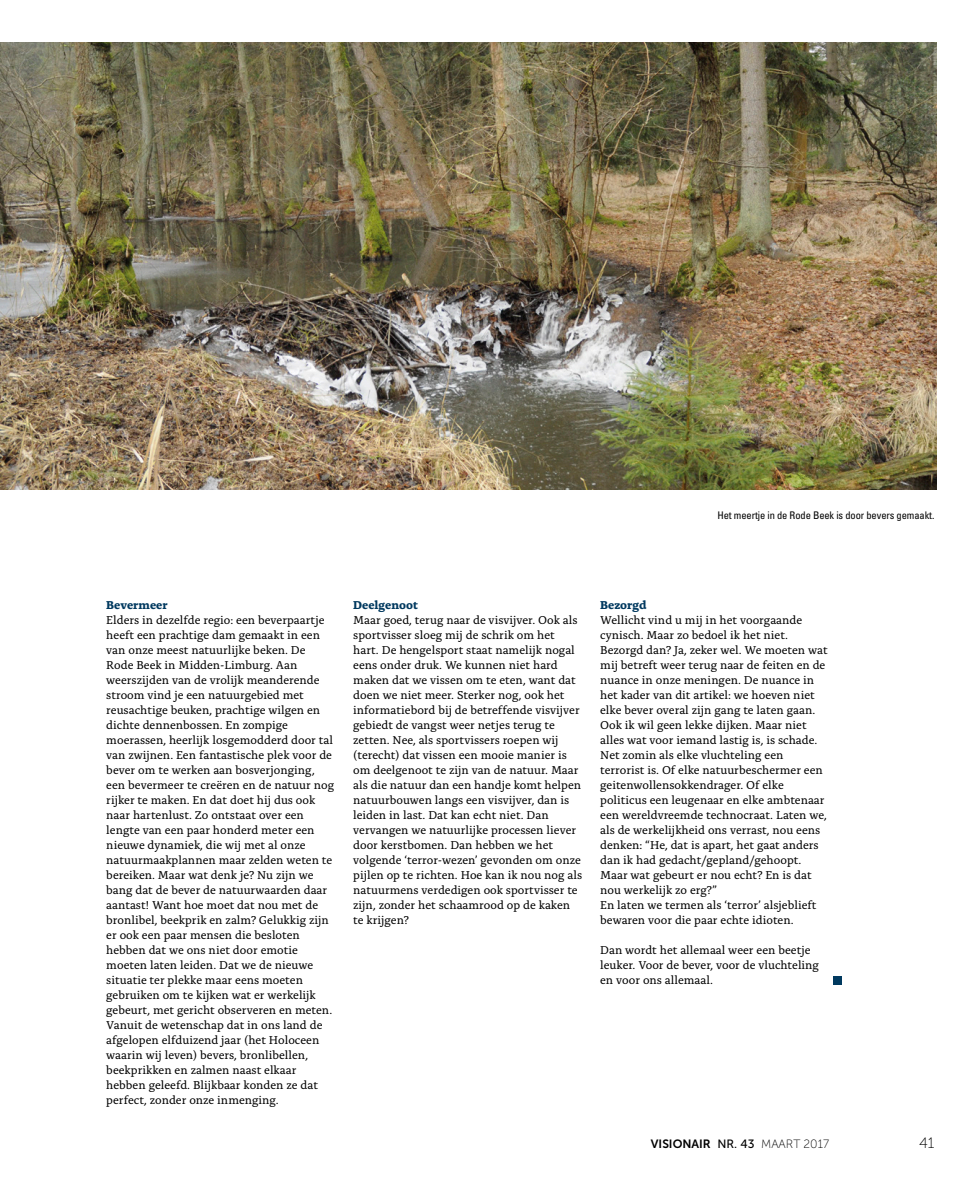
<style>
.page{position:relative;width:978px;height:1191px;background:#fff}
.page>*{position:absolute;margin:0;border:0;box-sizing:border-box;transform-origin:0 0}
.t1{font:15px "Museo Sans 100";color:#000}
.VIS___Plat_Alda_8_10{font:12px/15px "Alda OTCEV";color:#000}
.VIS___Tussenkopje_Al{font:700 12px "Alda OTCEV";color:#00395f}
.t2{font:12px "Museo Sans 700";color:#000}
.VIS___Fotobijschrift{font:condensed 10.5px "Univers";letter-spacing:-.01em;color:#000}
.s1{font-family:"Museo Sans 500"}
.s2{font-family:"Museo Sans 100"}
</style>
<div class="page">
<img style="left:0;top:43px;width:936px;height:446px">
<div style="left:833px;top:976px;width:9px;height:8px;background:#00395f"></div>
<p class="VIS___Fotobijschrift" style="left:717px;top:509px;width:218px">Het meertje in de Rode Beek is door bevers gemaakt.</p>
<p class="VIS___Tussenkopje_Al" style="left:106px;top:595px;width:63px">Bevermeer</p>
<p class="VIS___Plat_Alda_8_10" style="left:106px;top:612px;width:229px">Elders in dezelfde regio: een beverpaartje heeft een prachtige dam gemaakt in een van onze meest natuurlijke beken. De Rode Beek in Midden-Limburg. Aan weerszijden van de vrolijk meanderende stroom vind je een natuurgebied met reusachtige beuken, prachtige wilgen en dichte dennenbossen. En zompige moerassen, heerlijk losgemodderd door tal van zwijnen. Een fantastische plek voor de bever om te werken aan bosverjonging, een bevermeer te creëren en de natuur nog rijker te maken. En dat doet hij dus ook naar hartenlust. Zo ontstaat over een lengte van een paar honderd meter een nieuwe dynamiek, die wij met al onze natuurmaakplannen maar zelden weten te bereiken. Maar wat denk je? Nu zijn we bang dat de bever de natuurwaarden daar aantast! Want hoe moet dat nou met de bronlibel, beekprik en zalm? Gelukkig zijn er ook een paar mensen die besloten hebben dat we ons niet door emotie moeten laten leiden. Dat we de nieuwe situatie ter plekke maar eens moeten gebruiken om te kijken wat er werkelijk gebeurt, met gericht observeren en meten.<br>Vanuit de wetenschap dat in ons land de afgelopen elfduizend jaar (het Holoceen waarin wij leven) bevers, bronlibellen, beekprikken en zalmen naast elkaar hebben geleefd. Blijkbaar konden ze dat perfect, zonder onze inmenging.</p>
<p class="VIS___Tussenkopje_Al" style="left:353px;top:595px;width:66px">Deelgenoot</p>
<p class="VIS___Plat_Alda_8_10" style="left:353px;top:612px;width:230px">Maar goed, terug naar de visvijver. Ook als sportvisser sloeg mij de schrik om het hart. De hengelsport staat namelijk nogal eens onder druk. We kunnen niet hard maken dat we vissen om te eten, want dat doen we niet meer. Sterker nog, ook het informatiebord bij de betreffende visvijver gebiedt de vangst weer netjes terug te zetten. Nee, als sportvissers roepen wij (terecht) dat vissen een mooie manier is om deelgenoot te zijn van de natuur. Maar als die natuur dan een handje komt helpen natuurbouwen langs een visvijver, dan is leiden in last. Dat kan echt niet. Dan vervangen we natuurlijke processen liever door kerstbomen. Dan hebben we het volgende ‘terror-wezen’ gevonden om onze pijlen op te richten. Hoe kan ik nou nog als natuurmens verdedigen ook sportvisser te zijn, zonder het schaamrood op de kaken te krijgen?</p>
<p class="VIS___Tussenkopje_Al" style="left:600px;top:595px;width:48px">Bezorgd</p>
<p class="VIS___Plat_Alda_8_10" style="left:600px;top:612px;width:229px">Wellicht vind u mij in het voorgaande cynisch. Maar zo bedoel ik het niet.<br>Bezorgd dan? Ja, zeker wel. We moeten wat mij betreft weer terug naar de feiten en de nuance in onze meningen. De nuance in het kader van dit artikel: we hoeven niet elke bever overal zijn gang te laten gaan.<br>Ook ik wil geen lekke dijken. Maar niet alles wat voor iemand lastig is, is schade.<br>Net zomin als elke vluchteling een terrorist is. Of elke natuurbeschermer een geitenwollensokkendrager. Of elke politicus een leugenaar en elke ambtenaar een wereldvreemde technocraat. Laten we, als de werkelijkheid ons verrast, nou eens denken: “He, dat is apart, het gaat anders dan ik had gedacht/gepland/gehoopt.<br>Maar wat gebeurt er nou echt? En is dat nou werkelijk zo erg?”</p>
<p class="VIS___Plat_Alda_8_10" style="left:600px;top:897px;width:218px">En laten we termen als ‘terror’ alsjeblieft bewaren voor die paar echte idioten.</p>
<p class="VIS___Plat_Alda_8_10" style="left:600px;top:942px;width:220px">Dan wordt het allemaal weer een beetje leuker. Voor de bever, voor de vluchteling en voor ons allemaal.</p>
<p class="t2" style="left:651px;top:1137px;width:180px">VISIONAIR <span class="s1">NR. 43</span> <span class="s2">MAART 2017</span></p>
<p class="t1" style="left:919px;top:1135px;width:17px">41</p>
</div>
